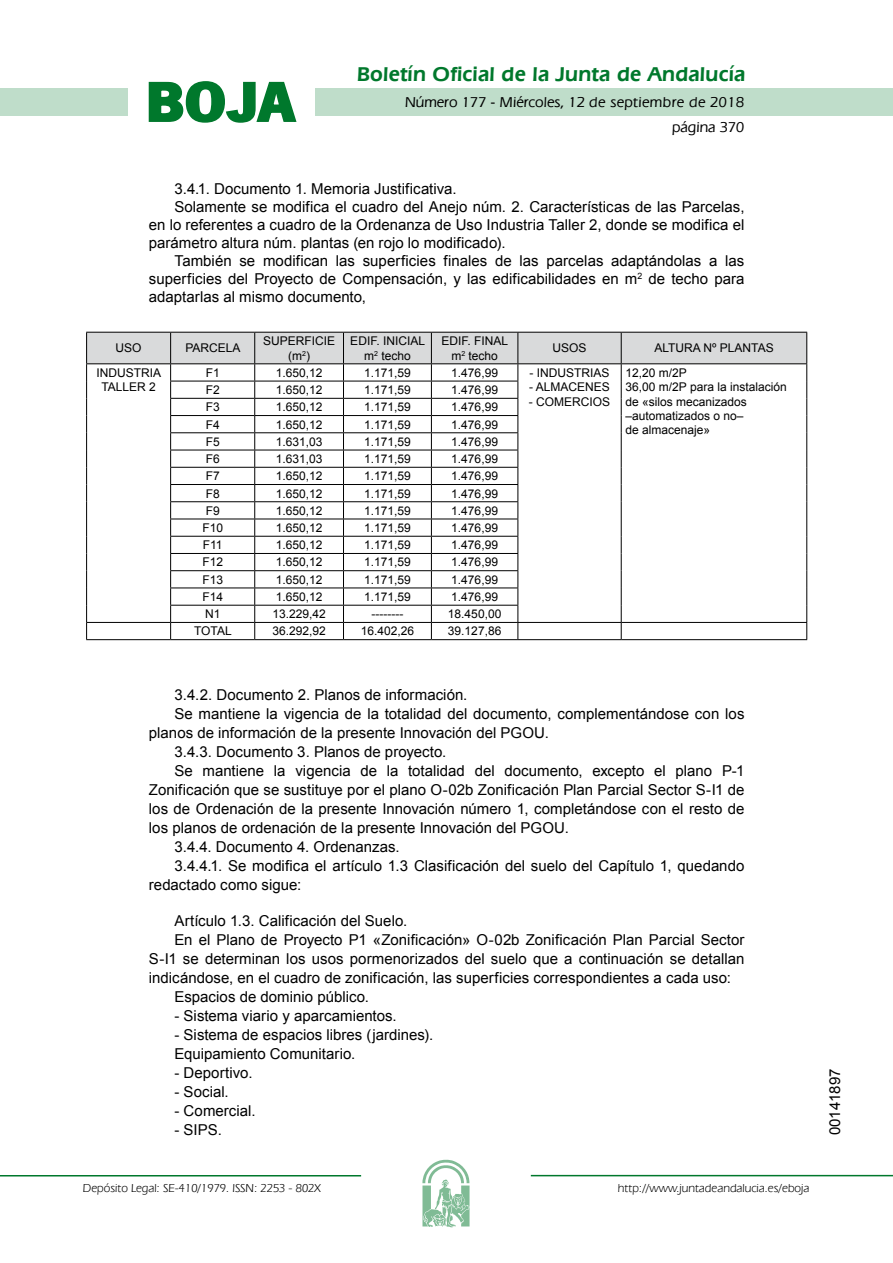
<style>
.page{position:relative;width:893px;height:1263px;background:#fff}
.page>*{position:absolute;margin:0;border:0;box-sizing:border-box;transform-origin:0 0}
.t1{font:700 57.75px "News Got T";color:#00782c;scale:1.14 1}
.t2{font:600 21px "Eras IT Cby BT";letter-spacing:.01em;color:#00782c}
.t3{font:15px/19px "Arial";color:#000}
.t4{font:500 15px/24.5px "Eras IT Cby BT";color:#000;text-align:right}
.t5{font:12px/14.4px "Arial";color:#000;text-align:center}
.t6{font:12px "Eras IT Cby BT";color:#000}
</style>
<div class="page">
<div style="left:315px;top:88px;width:577px;height:28px;background:#bfddca"></div>
<div style="left:0;top:88px;width:128px;height:28px;background:#bfddca"></div>
<hr style="left:0;top:1175px;width:361px;height:2px;background:#00782c">
<svg style="left:422px;top:1159px;width:47px;height:68px"></svg>
<hr style="left:531px;top:1175px;width:361px;height:1px;background:#00782c">
<svg style="left:148px;top:81px;width:149px;height:42px"></svg>
<svg style="left:86px;top:332px;width:721px;height:307px"></svg>
<hr style="left:86px;top:639px;width:85px;height:1px;background:#000">
<hr style="left:171px;top:639px;width:84px;height:1px;background:#000">
<hr style="left:255px;top:639px;width:88px;height:1px;background:#000">
<hr style="left:343px;top:639px;width:88px;height:1px;background:#000">
<hr style="left:431px;top:639px;width:87px;height:1px;background:#000">
<hr style="left:518px;top:639px;width:103px;height:1px;background:#000">
<hr style="left:621px;top:639px;width:186px;height:1px;background:#000">
<h1 class="t1" style="left:145px;top:68px;width:133px">BOJA</h1>
<h2 class="t2" style="left:357px;top:62px;width:390px">Boletín Oficial de la Junta de Andalucía</h2>
<p class="t4" style="left:405px;top:90px;width:341px">Número 177 - Miércoles, 12 de septiembre de 2018 página 370</p>
<p class="t3" style="left:174px;top:179px;width:284px">3.4.1. Documento 1. Memoria Justificativa.</p>
<p class="t3" style="left:174px;top:197px;width:571px">Solamente se modifica el cuadro del Anejo núm. 2. Características de las Parcelas,</p>
<p class="t3" style="left:149px;top:215px;width:597px">en lo referentes a cuadro de la Ordenanza de Uso Industria Taller 2, donde se modifica el</p>
<p class="t3" style="left:149px;top:233px;width:358px">parámetro altura núm. plantas (en rojo lo modificado).</p>
<p class="t3" style="left:174px;top:251px;width:571px">También se modifican las superficies finales de las parcelas adaptándolas a las</p>
<p class="t3" style="left:149px;top:269px;width:597px">superficies del Proyecto de Compensación, y las edificabilidades en m<sup>2</sup> de techo para</p>
<p class="t3" style="left:149px;top:287px;width:219px">adaptarlas al mismo documento,</p>
<p class="t5" style="left:116px;top:341px;width:28px">USO</p>
<p class="t5" style="left:185px;top:341px;width:57px">PARCELA</p>
<p class="t5" style="left:263px;top:334px;width:74px">SUPERFICIE (m<sup>2</sup>)</p>
<p class="t5" style="left:350px;top:334px;width:76px">EDIF. INICIAL m<sup>2</sup> techo</p>
<p class="t5" style="left:441px;top:334px;width:68px">EDIF. FINAL m<sup>2</sup> techo</p>
<p class="t5" style="left:552px;top:341px;width:36px">USOS</p>
<p class="t5" style="left:654px;top:341px;width:121px">ALTURA Nº PLANTAS</p>
<p class="t5" style="left:97px;top:366px;width:66px">INDUSTRIA<br>TALLER 2</p>
<p class="t5" style="left:206px;top:366px;width:16px">F1</p>
<p class="t5" style="left:276px;top:366px;width:48px">1.650,12</p>
<p class="t5" style="left:364px;top:366px;width:48px">1.171,59</p>
<p class="t5" style="left:451px;top:366px;width:48px">1.476,99</p>
<p class="t5" style="left:529px;top:366px;width:82px">- INDUSTRIAS</p>
<p class="t5" style="left:625px;top:366px;width:163px;text-align:left">12,20 m/2P<br>36,00 m/2P para la instalación de «silos mecanizados –automatizados o no–<br>de almacenaje»</p>
<p class="t5" style="left:529px;top:380px;width:82px">- ALMACENES</p>
<p class="t5" style="left:529px;top:394px;width:83px">- COMERCIOS</p>
<p class="t5" style="left:206px;top:383px;width:16px">F2</p>
<p class="t5" style="left:276px;top:383px;width:48px">1.650,12</p>
<p class="t5" style="left:364px;top:383px;width:48px">1.171,59</p>
<p class="t5" style="left:451px;top:383px;width:48px">1.476,99</p>
<p class="t5" style="left:206px;top:400px;width:16px">F3</p>
<p class="t5" style="left:276px;top:400px;width:48px">1.650,12</p>
<p class="t5" style="left:364px;top:400px;width:48px">1.171,59</p>
<p class="t5" style="left:451px;top:400px;width:48px">1.476,99</p>
<p class="t5" style="left:206px;top:417px;width:16px">F4</p>
<p class="t5" style="left:276px;top:417px;width:48px">1.650,12</p>
<p class="t5" style="left:364px;top:417px;width:48px">1.171,59</p>
<p class="t5" style="left:451px;top:417px;width:48px">1.476,99</p>
<p class="t5" style="left:206px;top:434px;width:16px">F5</p>
<p class="t5" style="left:276px;top:434px;width:48px">1.631,03</p>
<p class="t5" style="left:364px;top:434px;width:48px">1.171,59</p>
<p class="t5" style="left:451px;top:434px;width:48px">1.476,99</p>
<p class="t5" style="left:206px;top:452px;width:16px">F6</p>
<p class="t5" style="left:276px;top:452px;width:48px">1.631,03</p>
<p class="t5" style="left:364px;top:452px;width:48px">1.171,59</p>
<p class="t5" style="left:451px;top:452px;width:48px">1.476,99</p>
<p class="t5" style="left:206px;top:469px;width:16px">F7</p>
<p class="t5" style="left:276px;top:469px;width:48px">1.650,12</p>
<p class="t5" style="left:364px;top:469px;width:48px">1.171,59</p>
<p class="t5" style="left:451px;top:469px;width:48px">1.476,99</p>
<p class="t5" style="left:206px;top:486px;width:16px">F8</p>
<p class="t5" style="left:276px;top:486px;width:48px">1.650,12</p>
<p class="t5" style="left:364px;top:486px;width:48px">1.171,59</p>
<p class="t5" style="left:451px;top:486px;width:48px">1.476,99</p>
<p class="t5" style="left:206px;top:503px;width:16px">F9</p>
<p class="t5" style="left:276px;top:503px;width:48px">1.650,12</p>
<p class="t5" style="left:364px;top:503px;width:48px">1.171,59</p>
<p class="t5" style="left:451px;top:503px;width:48px">1.476,99</p>
<p class="t5" style="left:202px;top:521px;width:22px">F10</p>
<p class="t5" style="left:276px;top:521px;width:48px">1.650,12</p>
<p class="t5" style="left:364px;top:521px;width:48px">1.171,59</p>
<p class="t5" style="left:451px;top:521px;width:48px">1.476,99</p>
<p class="t5" style="left:203px;top:538px;width:21px">F11</p>
<p class="t5" style="left:276px;top:538px;width:48px">1.650,12</p>
<p class="t5" style="left:364px;top:538px;width:48px">1.171,59</p>
<p class="t5" style="left:451px;top:538px;width:48px">1.476,99</p>
<p class="t5" style="left:202px;top:555px;width:22px">F12</p>
<p class="t5" style="left:276px;top:555px;width:48px">1.650,12</p>
<p class="t5" style="left:364px;top:555px;width:48px">1.171,59</p>
<p class="t5" style="left:451px;top:555px;width:48px">1.476,99</p>
<p class="t5" style="left:202px;top:572px;width:22px">F13</p>
<p class="t5" style="left:276px;top:572px;width:48px">1.650,12</p>
<p class="t5" style="left:364px;top:572px;width:48px">1.171,59</p>
<p class="t5" style="left:451px;top:572px;width:48px">1.476,99</p>
<p class="t5" style="left:202px;top:590px;width:22px">F14</p>
<p class="t5" style="left:276px;top:590px;width:48px">1.650,12</p>
<p class="t5" style="left:364px;top:590px;width:48px">1.171,59</p>
<p class="t5" style="left:451px;top:590px;width:48px">1.476,99</p>
<p class="t5" style="left:205px;top:607px;width:17px">N1</p>
<p class="t5" style="left:272px;top:607px;width:55px">13.229,42</p>
<p class="t5" style="left:371px;top:607px;width:33px">--------</p>
<p class="t5" style="left:448px;top:607px;width:55px">18.450,00</p>
<p class="t5" style="left:194px;top:624px;width:39px">TOTAL</p>
<p class="t5" style="left:272px;top:624px;width:55px">36.292,92</p>
<p class="t5" style="left:361px;top:624px;width:55px">16.402,26</p>
<p class="t5" style="left:448px;top:624px;width:55px">39.127,86</p>
<p class="t3" style="left:174px;top:685px;width:294px">3.4.2. Documento 2. Planos de información.</p>
<p class="t3" style="left:174px;top:704px;width:571px">Se mantiene la vigencia de la totalidad del documento, complementándose con los</p>
<p class="t3" style="left:149px;top:723px;width:401px">planos de información de la presente Innovación del PGOU.</p>
<p class="t3" style="left:174px;top:742px;width:273px">3.4.3. Documento 3. Planos de proyecto.</p>
<p class="t3" style="left:174px;top:761px;width:571px">Se mantiene la vigencia de la totalidad del documento, excepto el plano P-1</p>
<p class="t3" style="left:149px;top:780px;width:597px">Zonificación que se sustituye por el plano O-02b Zonificación Plan Parcial Sector S-I1 de</p>
<p class="t3" style="left:149px;top:799px;width:597px">los de Ordenación de la presente Innovación número 1, completándose con el resto de</p>
<p class="t3" style="left:149px;top:818px;width:421px">los planos de ordenación de la presente Innovación del PGOU.</p>
<p class="t3" style="left:174px;top:837px;width:227px">3.4.4. Documento 4. Ordenanzas.</p>
<p class="t3" style="left:174px;top:856px;width:571px">3.4.4.1. Se modifica el artículo 1.3 Clasificación del suelo del Capítulo 1, quedando</p>
<p class="t3" style="left:149px;top:876px;width:154px">redactado como sigue:</p>
<p class="t3" style="left:174px;top:912px;width:234px">Artículo 1.3. Calificación del Suelo.</p>
<p class="t3" style="left:174px;top:931px;width:571px">En el Plano de Proyecto P1 «Zonificación» O-02b Zonificación Plan Parcial Sector</p>
<p class="t3" style="left:149px;top:950px;width:597px">S-I1 se determinan los usos pormenorizados del suelo que a continuación se detallan</p>
<p class="t3" style="left:149px;top:969px;width:583px">indicándose, en el cuadro de zonificación, las superficies correspondientes a cada uso:</p>
<p class="t3" style="left:174px;top:988px;width:196px">Espacios de dominio público.</p>
<p class="t3" style="left:174px;top:1007px;width:224px">- Sistema viario y aparcamientos.</p>
<p class="t3" style="left:174px;top:1026px;width:260px">- Sistema de espacios libres (jardines).<br>Equipamiento Comunitario.</p>
<p class="t3" style="left:174px;top:1064px;width:80px">- Deportivo.</p>
<p class="t3" style="left:174px;top:1083px;width:56px">- Social.</p>
<p class="t3" style="left:174px;top:1102px;width:83px">- Comercial.</p>
<p class="t3" style="left:174px;top:1121px;width:49px">- SIPS.</p>
<p class="t6" style="left:83px;top:1181px;width:239px">Depósito Legal: SE-410/1979. ISSN: 2253 - 802X</p>
<p class="t6" style="left:618px;top:1181px;width:193px">http://www.juntadeandalucia.es/eboja</p>
<p class="t3" style="left:825px;top:1135px;width:68px;rotate:-90deg">00141897</p>
</div>
